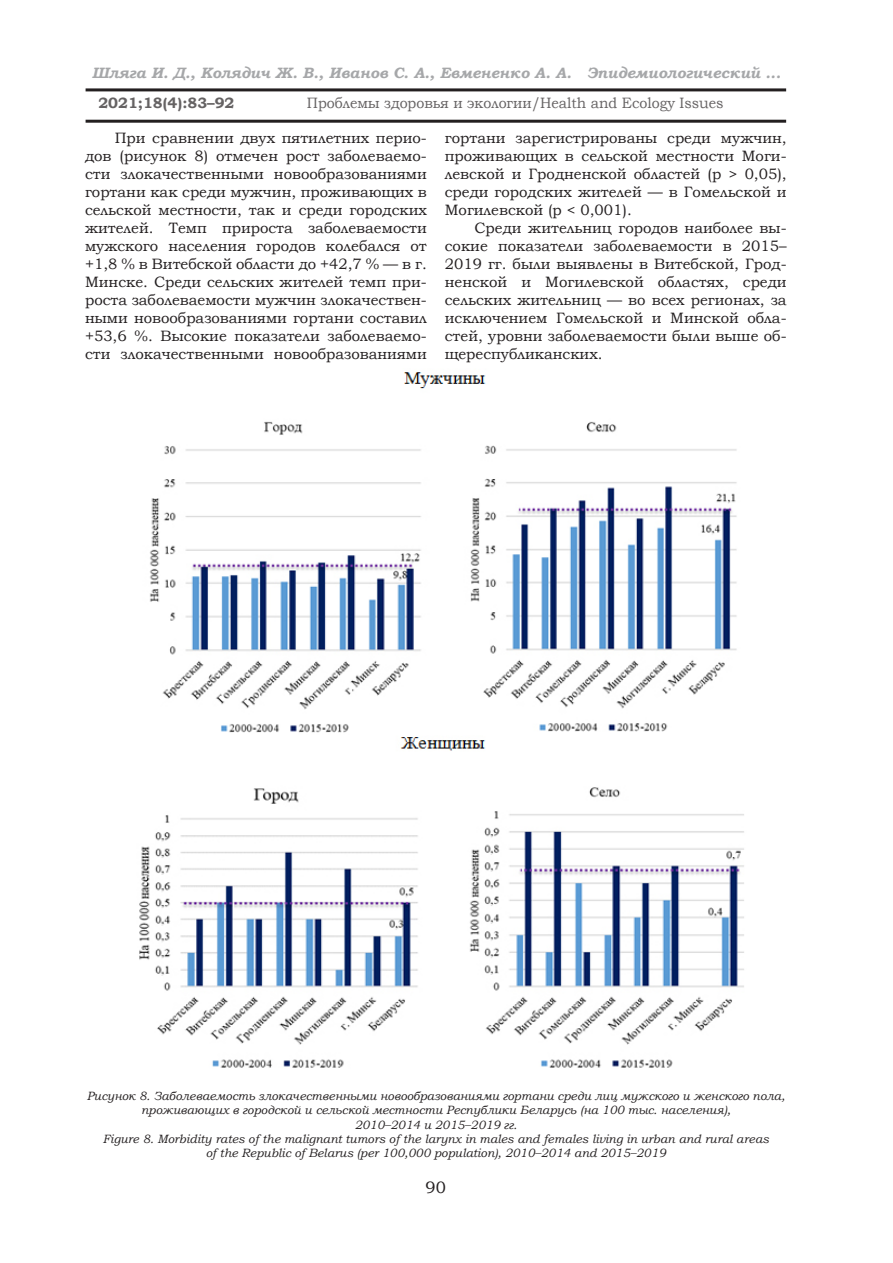
<style>
.page{position:relative;width:893px;height:1263px;background:#fff}
.page>*{position:absolute;margin:0;border:0;box-sizing:border-box;transform-origin:0 0}
.t1{font:16.5px "Bookman Old Style";color:#231f20}
.ТЕЛО__статья{font:15px/18px "Bookman Old Style";color:#231f20;text-align:justify}
.t2{font:italic 700 15px "Bookman Old Style";color:#808285}
.ТЕЛО__статья-2{font:15px "Bookman Old Style";color:#231f20;scale:.95 1}
.t3{font:700 15px "Bookman Old Style";color:#231f20}
.Рисунок{font:italic 12px/14.4px "Bookman Old Style";color:#231f20;text-align:center}
</style>
<div class="page">
<hr style="left:86px;top:120px;width:700px;height:3px;background:#231f20">
<hr style="left:86px;top:88px;width:700px;height:3px;background:#231f20">
<img style="left:150px;top:372px;width:587px;height:361px">
<img style="left:139px;top:737px;width:605px;height:331px">
<p class="t2" style="left:92px;top:62px;width:690px">Шляга И. Д., Колядич Ж. В., Иванов С. А., Евмененко А. А. Эпидемиологический ...</p>
<p class="t3" style="left:98px;top:92px;width:138px">2021;18(4):83–92</p>
<p class="ТЕЛО__статья-2" style="left:307px;top:93px;width:440px">Проблемы здоровья и экологии/Health and Ecology Issues</p>
<p class="ТЕЛО__статья" style="left:85px;top:129px;width:343px;text-indent:30px">При сравнении двух пятилетних перио&shy;дов (рисунок 8) отмечен рост заболеваемо&shy;сти злокачественными новообразованиями гортани как среди мужчин, проживающих в сельской местности, так и среди городских жителей. Темп прироста заболеваемости мужского населения городов колебался от +1,8 % в Витебской области до +42,7 % — в г.<br>Минске. Среди сельских жителей темп при&shy;роста заболеваемости мужчин злокачествен&shy;ными новообразованиями гортани составил +53,6 %. Высокие показатели заболеваемо&shy;сти злокачественными новообразованиями</p>
<p class="ТЕЛО__статья" style="left:445px;top:129px;width:343px">гортани зарегистрированы среди мужчин, проживающих в сельской местности Моги&shy;левской и Гродненской областей (p &gt; 0,05), среди городских жителей — в Гомельской и Могилевской (p &lt; 0,001).</p>
<p class="ТЕЛО__статья" style="left:445px;top:219px;width:343px;text-indent:30px">Среди жительниц городов наиболее вы&shy;сокие показатели заболеваемости в 2015– 2019 гг. были выявлены в Витебской, Грод&shy;ненской и Могилевской областях, среди сельских жительниц — во всех регионах, за исключением Гомельской и Минской обла&shy;стей, уровни заболеваемости были выше об&shy;щереспубликанских.</p>
<p class="Рисунок" style="left:87px;top:1088px;width:700px">Рисунок 8. Заболеваемость злокачественными новообразованиями гортани среди лиц мужского и женского пола, проживающих в городской и сельской местности Республики Беларусь (на 100 тыс. населения),<br>2010–2014 и 2015–2019 гг.</p>
<p class="Рисунок" style="left:103px;top:1131px;width:667px">Figure 8. Morbidity rates of the malignant tumors of the larynx in males and females living in urban and rural areas of the Republic of Belarus (per 100,000 population), 2010–2014 and 2015–2019</p>
<p class="t1" style="left:426px;top:1176px;width:22px">90</p>
</div>
